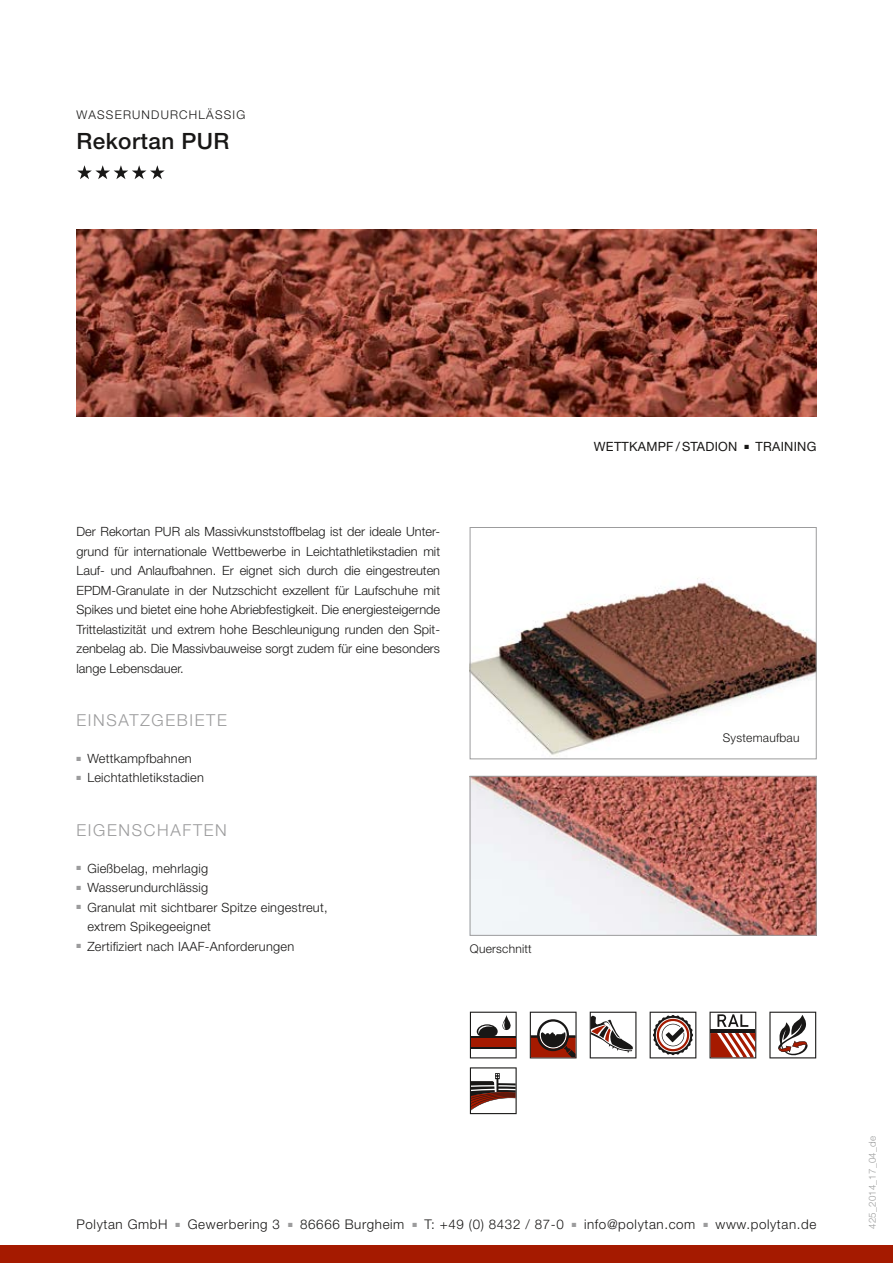
<style>
.page{position:relative;width:893px;height:1263px;background:#fff}
.page>*{position:absolute;margin:0;border:0;box-sizing:border-box;transform-origin:0 0}
.t1{font:500 22.5px "Helvetica Neue LT Std";letter-spacing:.02em;color:#181716}
.t2{font:300 16.5px "Helvetica Neue LT Std";letter-spacing:.1em;color:#9c9c9d}
.t3{font:300 13.35px "Helvetica Neue LT Std";letter-spacing:.045em;color:#181716}
.t4{font:300 12.75px/19.5px "Helvetica Neue LT Std";letter-spacing:.02em;color:#181716;text-align:justify}
.t5{font:12.75px "Helvetica Neue LT Std";letter-spacing:.02em;color:#181716}
.t6{font:300 12px "Helvetica Neue LT Std";letter-spacing:.02em;color:#181716}
.t7{font:300 12px "Helvetica Neue LT Std";letter-spacing:.1em;color:#181716}
.t8{font:300 9.75px "Helvetica Neue LT Std";letter-spacing:.02em;color:#9e9f9f}
</style>
<div class="page">
<div style="left:0;top:1246px;width:893px;height:17px;background:#a51a00"></div>
<img style="left:77px;top:230px;width:739px;height:187px">
<img style="left:472px;top:578px;width:342px;height:178px">
<div style="left:470px;top:527px;width:346px;height:232px;border:1px solid #9c9c9d"></div>
<img style="left:472px;top:778px;width:342px;height:155px">
<div style="left:470px;top:776px;width:346px;height:159px;border:1px solid #9c9c9d"></div>
<svg style="left:590px;top:1012px;width:46px;height:46px"></svg>
<svg style="left:470px;top:1012px;width:47px;height:46px"></svg>
<hr style="left:471px;top:1036px;width:45px;height:1px;background:#181716">
<hr style="left:471px;top:1047px;width:45px;height:1px;background:#181716">
<svg style="left:530px;top:1012px;width:47px;height:46px"></svg>
<svg style="left:470px;top:1067px;width:47px;height:47px"></svg>
<svg style="left:769px;top:1012px;width:47px;height:46px"></svg>
<svg style="left:650px;top:1012px;width:46px;height:46px"></svg>
<svg style="left:709px;top:1012px;width:47px;height:46px"></svg>
<svg style="left:77px;top:165px;width:88px;height:14px"></svg>
<p class="t7" style="left:77px;top:108px;width:170px">WASSERUNDURCHLÄSSIG</p>
<h1 class="t1" style="left:77px;top:128px;width:154px">Rekortan PUR</h1>
<p class="t4" style="left:77px;top:522px;width:365px">Der Rekortan PUR als Massivkunststoffbelag ist der ideale Unter&shy;grund für internationale Wettbewerbe in Leichtathletikstadien mit Lauf- und Anlaufbahnen. Er eignet sich durch die eingestreuten EPDM-Granulate in der Nutzschicht exzellent für Laufschuhe mit Spikes und bietet eine hohe Abriebfestigkeit. Die energiesteigernde Trittelastizität und extrem hohe Beschleunigung runden den Spit&shy;zenbelag ab. Die Massivbauweise sorgt zudem für eine besonders lange Lebensdauer.</p>
<p class="t2" style="left:77px;top:710px;width:152px">EINSATZGEBIETE</p>
<p class="t4" style="left:77px;top:748px;width:117px"><sup>■</sup> Wettkampfbahnen</p>
<p class="t4" style="left:77px;top:768px;width:129px"><sup>■</sup> Leichtathletikstadien</p>
<p class="t2" style="left:77px;top:820px;width:152px">EIGENSCHAFTEN</p>
<p class="t4" style="left:77px;top:858px;width:133px"><sup>■</sup> Gießbelag, mehrlagig</p>
<p class="t4" style="left:77px;top:877px;width:133px"><sup>■</sup> Wasserundurchlässig</p>
<p class="t4" style="left:87px;top:897px;width:242px;text-indent:-11px"><sup>■</sup> Granulat mit sichtbarer Spitze eingestreut, extrem Spikegeeignet</p>
<p class="t4" style="left:77px;top:936px;width:219px"><sup>■</sup> Zertifiziert nach IAAF-Anforderungen</p>
<p class="t6" style="left:470px;top:941px;width:63px">Querschnitt</p>
<p class="t5" style="left:594px;top:439px;width:224px">WETTKAMPF / STADION ■ TRAINING</p>
<p class="t6" style="left:723px;top:730px;width:78px">Systemaufbau</p>
<p class="t3" style="left:77px;top:1216px;width:93px">Polytan GmbH</p>
<p class="t3" style="left:176px;top:1216px;width:106px"><sup>■</sup> Gewerbering 3</p>
<p class="t3" style="left:288px;top:1216px;width:118px"><sup>■</sup> 86666 Burgheim</p>
<p class="t3" style="left:412px;top:1216px;width:153px"><sup>■</sup> T: +49 (0) 8432 / 87-0</p>
<p class="t3" style="left:572px;top:1216px;width:125px"><sup>■</sup> info@polytan.com</p>
<p class="t3" style="left:703px;top:1216px;width:114px"><sup>■</sup> www.polytan.de</p>
<p class="t8" style="left:866px;top:1229px;width:94px;rotate:-90deg">425_2014_17_04_de</p>
</div>
